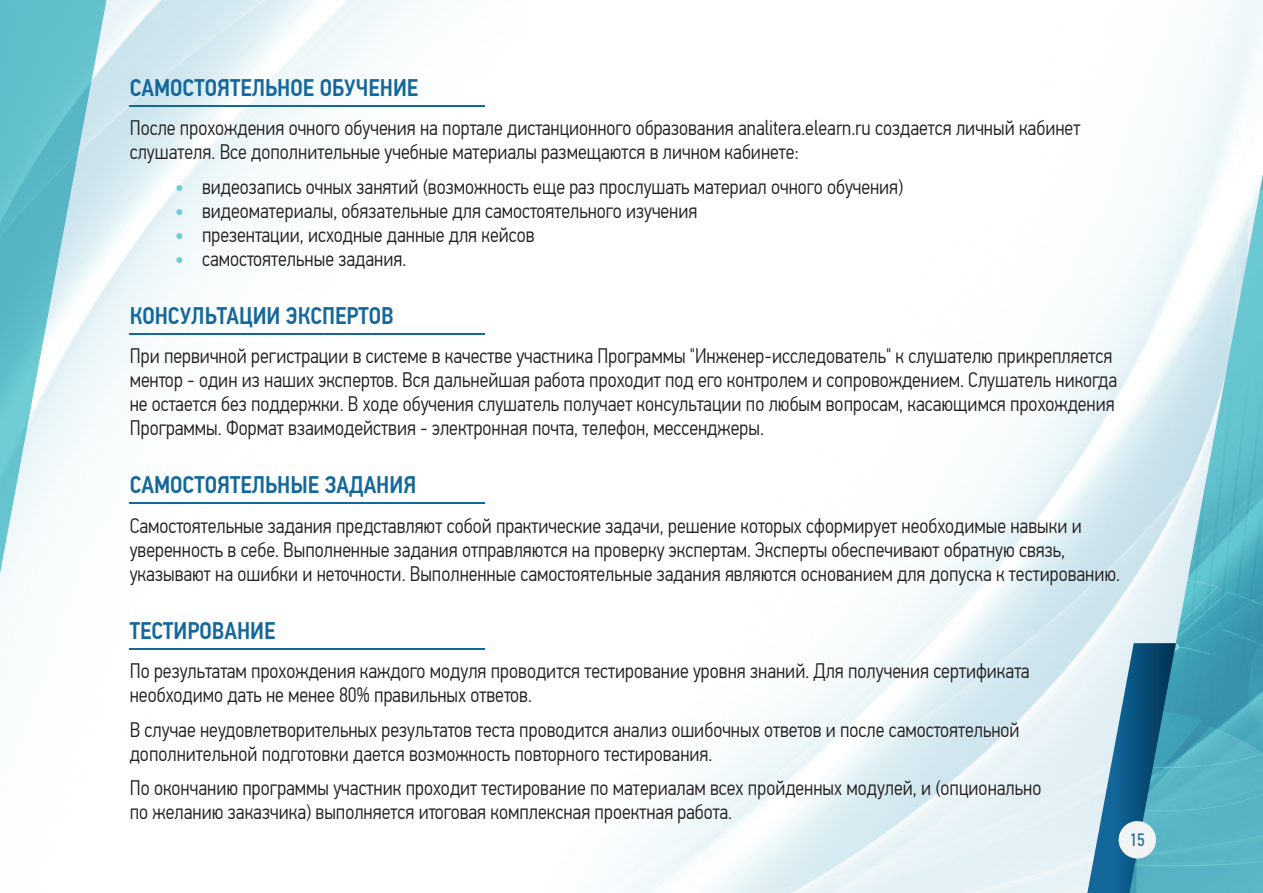
<style>
.page{position:relative;width:1263px;height:893px;background:#fff}
.page>*{position:absolute;margin:0;border:0;box-sizing:border-box;transform-origin:0 0}
.t1{font:500 24px "PF Din Text Cond Pro";color:#13679a}
.t2{font:300 21px/24px "PF Din Text Cond Pro";color:#231f20}
.t3{font:17.85px "PF Din Text Cond Pro";color:#13679a}
.s1{font-weight:500;color:#6fccd5}
</style>
<div class="page">
<img style="left:0;top:0;width:485px;height:650px">
<img style="left:620px;top:0;width:643px;height:893px">
<svg style="left:0;top:0;width:106px;height:592px"></svg>
<svg style="left:1087px;top:643px;width:42px;height:250px;background:#89b4cc"></svg>
<img style="left:1129px;top:174px;width:134px;height:719px">
<hr style="left:130px;top:333px;width:355px;height:2px;background:#13679a">
<hr style="left:130px;top:503px;width:355px;height:1px;background:#13679a">
<hr style="left:130px;top:648px;width:355px;height:2px;background:#13679a">
<div style="left:1118px;top:821px;width:38px;height:37px;background:#f2f3f4;border-radius:50%"></div>
<hr style="left:130px;top:105px;width:355px;height:2px;background:#13679a">
<p class="t1" style="left:130px;top:73px;width:290px">САМОСТОЯТЕЛЬНОЕ ОБУЧЕНИЕ</p>
<p class="t2" style="left:130px;top:116px;width:952px">После прохождения очного обучения на портале дистанционного образования analitera.elearn.ru создается личный кабинет слушателя. Все дополнительные учебные материалы размещаются в личном кабинете:</p>
<p class="t2" style="left:175px;top:174px;width:730px"><span class="s1">•</span> видеозапись очных занятий (возможность еще раз прослушать материал очного обучения)</p>
<p class="t2" style="left:175px;top:198px;width:524px"><span class="s1">•</span> видеоматериалы, обязательные для самостоятельного изучения</p>
<p class="t2" style="left:175px;top:223px;width:361px"><span class="s1">•</span> презентации, исходные данные для кейсов</p>
<p class="t2" style="left:175px;top:247px;width:233px"><span class="s1">•</span> самостоятельные задания.</p>
<p class="t1" style="left:130px;top:301px;width:266px">КОНСУЛЬТАЦИИ ЭКСПЕРТОВ</p>
<p class="t2" style="left:130px;top:344px;width:989px">При первичной регистрации в системе в качестве участника Программы "Инженер-исследователь" к слушателю прикрепляется ментор - один из наших экспертов. Вся дальнейшая работа проходит под его контролем и сопровождением. Слушатель никогда не остается без поддержки. В ходе обучения слушатель получает консультации по любым вопросам, касающимся прохождения Программы. Формат взаимодействия - электронная почта, телефон, мессенджеры.</p>
<p class="t1" style="left:130px;top:471px;width:288px">САМОСТОЯТЕЛЬНЫЕ ЗАДАНИЯ</p>
<p class="t2" style="left:130px;top:513px;width:992px">Самостоятельные задания представляют собой практические задачи, решение которых сформирует необходимые навыки и уверенность в себе. Выполненные задания отправляются на проверку экспертам. Эксперты обеспечивают обратную связь, указывают на ошибки и неточности. Выполненные самостоятельные задания являются основанием для допуска к тестированию.</p>
<p class="t1" style="left:130px;top:616px;width:147px">ТЕСТИРОВАНИЕ</p>
<p class="t2" style="left:130px;top:659px;width:901px">По результатам прохождения каждого модуля проводится тестирование уровня знаний. Для получения сертификата необходимо дать не менее 80% правильных ответов.</p>
<p class="t2" style="left:130px;top:718px;width:891px">В случае неудовлетворительных результатов теста проводится анализ ошибочных ответов и после самостоятельной дополнительной подготовки дается возможность повторного тестирования.</p>
<p class="t2" style="left:130px;top:776px;width:913px">По окончанию программы участник проходит тестирование по материалам всех пройденных модулей, и (опционально по желанию заказчика) выполняется итоговая комплексная проектная работа.</p>
<p class="t3" style="left:1129px;top:829px;width:17px">15</p>
</div>
